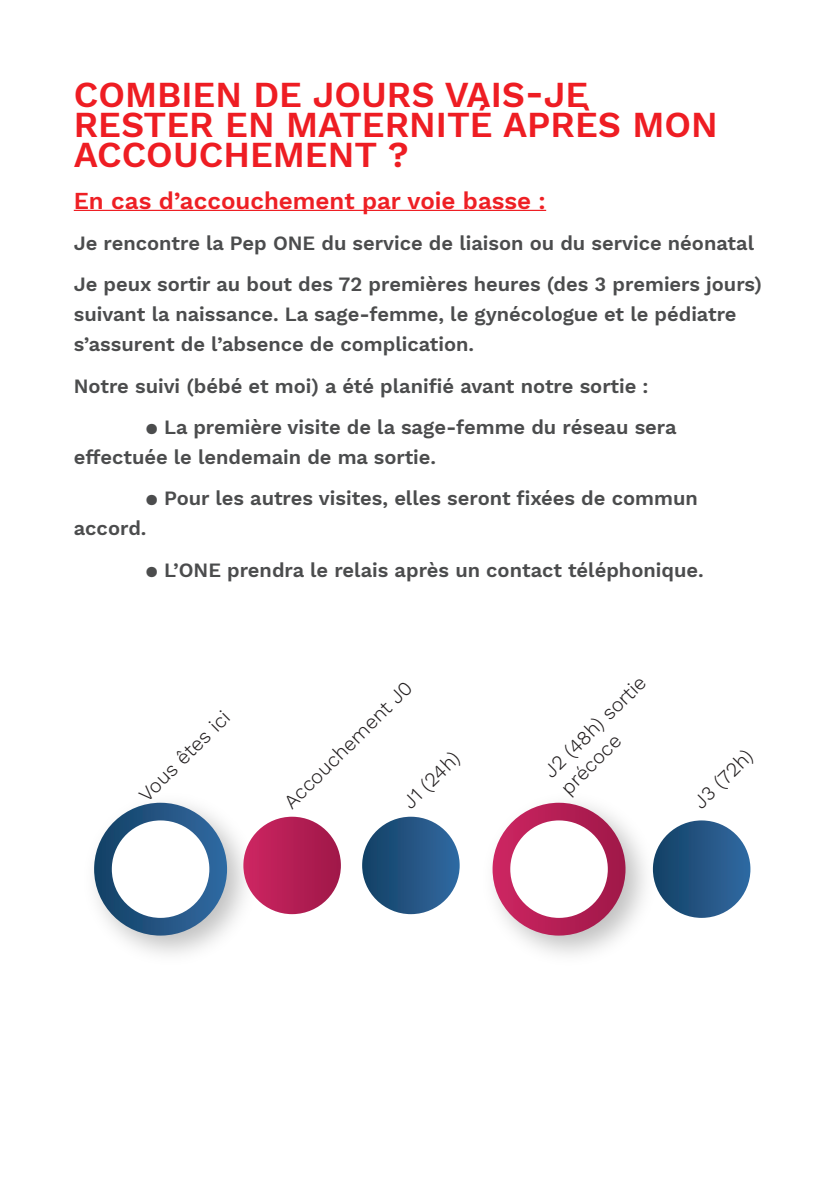
<style>
.page{position:relative;width:840px;height:1191px;background:#fff}
.page>*{position:absolute;margin:0;border:0;box-sizing:border-box;transform-origin:0 0}
.t1{font:600 36px/30px "Work Sans";color:#ee1d23}
.t2{font:600 24px "Work Sans";color:#ee1f24}
.t3{font:600 20px/30px "Work Sans";color:#4b4c4d}
.t4{font:300 20px/23.8px "Work Sans";color:#231f20}
</style>
<div class="page">
<hr style="left:74px;top:210px;width:472px;height:1px;background:#ee1f24">
<img style="left:120px;top:829px;width:123px;height:126px">
<svg style="left:94px;top:802px;width:133px;height:133px"></svg>
<img style="left:519px;top:828px;width:126px;height:127px">
<svg style="left:492px;top:802px;width:133px;height:133px"></svg>
<svg style="left:243px;top:816px;width:98px;height:98px"></svg>
<svg style="left:362px;top:816px;width:97px;height:98px"></svg>
<svg style="left:652px;top:820px;width:98px;height:98px"></svg>
<p class="t1" style="left:74px;top:82px;width:645px">COMBIEN DE JOURS VAIS-JE<br>RESTER EN MATERNITÉ APRÈS MON<br>ACCOUCHEMENT ?</p>
<p class="t2" style="left:74px;top:186px;width:473px">En cas d’accouchement par voie basse :</p>
<p class="t3" style="left:74px;top:229px;width:681px">Je rencontre la Pep ONE du service de liaison ou du service néonatal</p>
<p class="t3" style="left:74px;top:270px;width:689px">Je peux sortir au bout des 72 premières heures (des 3 premiers jours) suivant la naissance. La sage-femme, le gynécologue et le pédiatre s’assurent de l’absence de complication.</p>
<p class="t3" style="left:74px;top:372px;width:576px">Notre suivi (bébé et moi) a été planifié avant notre sortie :</p>
<p class="t3" style="left:74px;top:413px;width:604px;text-indent:72px">● La première visite de la sage-femme du réseau sera effectuée le lendemain de ma sortie.</p>
<p class="t3" style="left:74px;top:484px;width:625px;text-indent:72px">● Pour les autres visites, elles seront fixées de commun accord.</p>
<p class="t3" style="left:146px;top:556px;width:559px">● L’ONE prendra le relais après un contact téléphonique.</p>
<p class="t4" style="left:134px;top:790px;width:121px;rotate:-45deg">Vous êtes ici</p>
<p class="t4" style="left:279px;top:797px;width:173px;rotate:-45deg">Accouchement J0</p>
<p class="t4" style="left:398px;top:797px;width:72px;rotate:-45deg">J1 (24h)</p>
<p class="t4" style="left:539px;top:766px;width:136px;rotate:-45deg">J2 (48h) sortie précoce</p>
<p class="t4" style="left:688px;top:797px;width:76px;rotate:-45deg">J3 (72h)</p>
</div>
